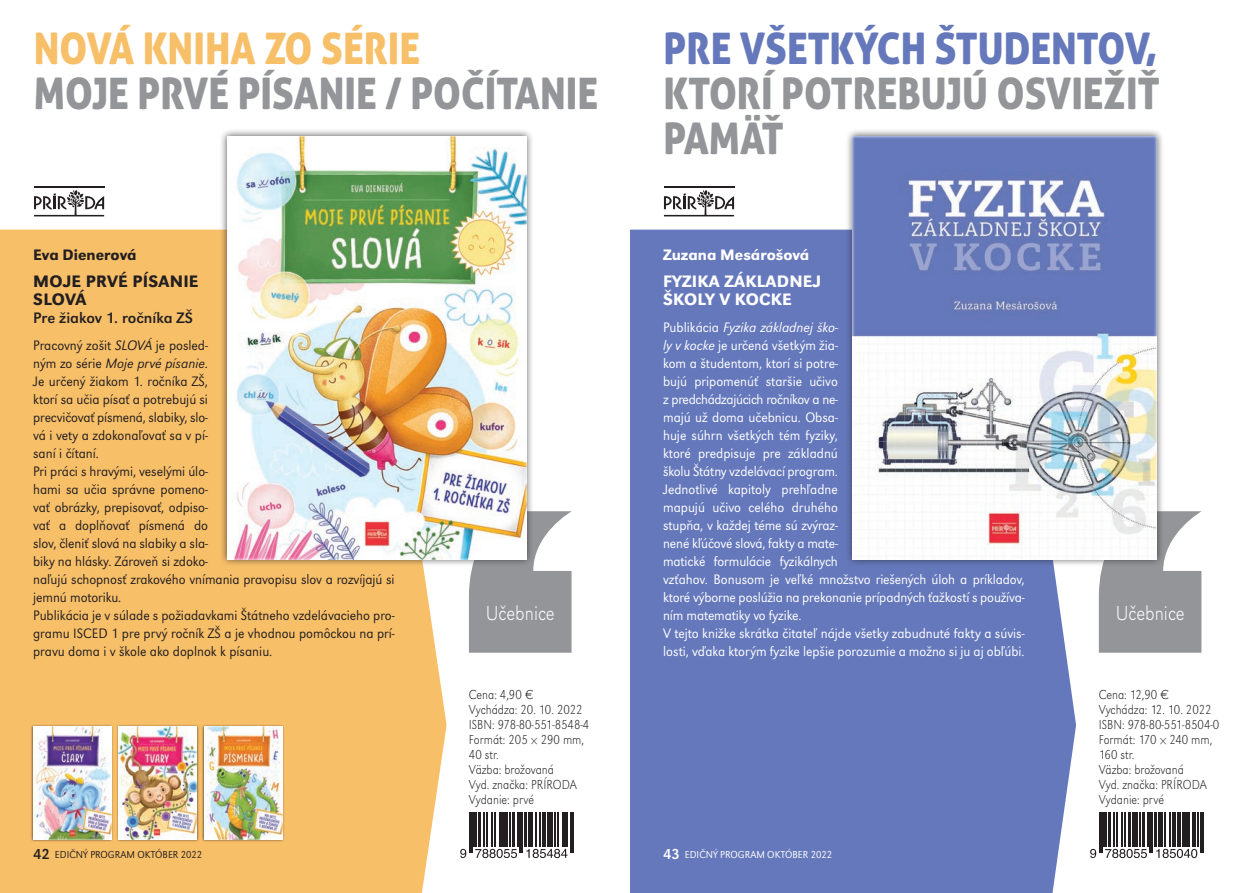
<style>
.page{position:relative;width:1259px;height:893px;background:#fff}
.page>*{position:absolute;margin:0;border:0;box-sizing:border-box;transform-origin:0 0}
.Headline{font:43.5px/45px "Aller Display";color:#939598;text-align:justify;scale:.9 1}
.Žáner{font:300 expanded 21px "URW Grotesk TOT";color:#fff;scale:.9 1}
.Titul{font:500 17.25px/18px "URW Grotesk TOT";letter-spacing:.015em;color:#fff}
.Titul-2{font:500 17.25px "URW Grotesk TOT";letter-spacing:.015em;color:#231f20}
.Autor{font:15.75px "URW Grotesk TOT";color:#231f20}
.Autor-2{font:500 15.75px "URW Grotesk TOT";color:#fff}
.Autor-3{font:500 15.75px "URW Grotesk TOT";color:#231f20}
.t1{font:15px "URW Grotesk TOT";color:#fff}
.t2{font:15px "URW Grotesk TOT";color:#231f20}
.Text{font:300 14.25px/18px "URW Grotesk TOT";letter-spacing:-.005em;color:#fff;scale:.95 1}
.Text-2{font:300 14.25px/18px "URW Grotesk TOT";letter-spacing:-.005em;color:#231f20;text-align:justify;scale:.95 1}
.Data{font:300 expanded 13.5px "URW Grotesk TOT";color:#231f20;scale:.9 1}
.t3{font:300 10.5px "URW Grotesk TOT";letter-spacing:.005em;color:#fff;scale:.95 1}
.t4{font:300 10.5px "URW Grotesk TOT";letter-spacing:.005em;color:#231f20;scale:.95 1}
.s1{color:#f8bf69}
.s2{font-style:italic}
.s3{color:#6578bb}
</style>
<div class="page">
<div style="left:630px;top:230px;width:446px;height:663px;background:#6578bb"></div>
<svg style="left:1098px;top:511px;width:103px;height:142px;background:#a3a4a7"></svg>
<div style="left:845px;top:128px;width:318px;height:439px;background:#231f20;opacity:.75"></div>
<svg style="left:852px;top:136px;width:306px;height:424px"></svg>
<hr style="left:664px;top:186px;width:70px;height:2px;background:#231f20">
<svg style="left:664px;top:190px;width:70px;height:26px"></svg>
<hr style="left:1099px;top:812px;width:1px;height:41px;background:#231f20">
<hr style="left:1101px;top:812px;width:1px;height:41px;background:#231f20">
<hr style="left:1103px;top:812px;width:4px;height:34px;background:#231f20">
<hr style="left:1108px;top:812px;width:2px;height:34px;background:#231f20">
<hr style="left:1113px;top:812px;width:1px;height:34px;background:#231f20">
<hr style="left:1117px;top:812px;width:1px;height:34px;background:#231f20">
<hr style="left:1121px;top:812px;width:1px;height:34px;background:#231f20">
<hr style="left:1124px;top:812px;width:1px;height:34px;background:#231f20">
<hr style="left:1128px;top:812px;width:3px;height:34px;background:#231f20">
<hr style="left:1132px;top:812px;width:1px;height:34px;background:#231f20">
<hr style="left:1134px;top:812px;width:3px;height:34px;background:#231f20">
<hr style="left:1139px;top:812px;width:2px;height:34px;background:#231f20">
<hr style="left:1142px;top:812px;width:2px;height:34px;background:#231f20">
<hr style="left:1147px;top:812px;width:1px;height:34px;background:#231f20">
<hr style="left:1149px;top:812px;width:1px;height:41px;background:#231f20">
<hr style="left:1151px;top:812px;width:2px;height:41px;background:#231f20">
<hr style="left:1154px;top:812px;width:2px;height:34px;background:#231f20">
<hr style="left:1158px;top:812px;width:2px;height:34px;background:#231f20">
<hr style="left:1161px;top:812px;width:1px;height:34px;background:#231f20">
<hr style="left:1165px;top:812px;width:1px;height:34px;background:#231f20">
<hr style="left:1169px;top:812px;width:1px;height:34px;background:#231f20">
<hr style="left:1172px;top:812px;width:3px;height:34px;background:#231f20">
<hr style="left:1177px;top:812px;width:3px;height:34px;background:#231f20">
<hr style="left:1182px;top:812px;width:1px;height:34px;background:#231f20">
<hr style="left:1184px;top:812px;width:1px;height:34px;background:#231f20">
<hr style="left:1186px;top:812px;width:4px;height:34px;background:#231f20">
<hr style="left:1192px;top:812px;width:3px;height:34px;background:#231f20">
<hr style="left:1197px;top:812px;width:1px;height:34px;background:#231f20">
<hr style="left:1200px;top:812px;width:1px;height:41px;background:#231f20">
<hr style="left:1202px;top:812px;width:1px;height:41px;background:#231f20">
<svg style="left:1090px;top:849px;width:6px;height:9px"></svg>
<svg style="left:1105px;top:849px;width:42px;height:9px"></svg>
<svg style="left:1156px;top:849px;width:41px;height:9px"></svg>
<div style="left:0;top:230px;width:446px;height:663px;background:#f8bf69"></div>
<svg style="left:469px;top:511px;width:102px;height:142px;background:#a2a4a6"></svg>
<div style="left:220px;top:128px;width:313px;height:439px;background:#231f20;opacity:.75"></div>
<img style="left:227px;top:136px;width:301px;height:424px">
<hr style="left:34px;top:186px;width:70px;height:2px;background:#231f20">
<svg style="left:34px;top:190px;width:70px;height:26px"></svg>
<hr style="left:469px;top:812px;width:1px;height:41px;background:#231f20">
<hr style="left:471px;top:812px;width:2px;height:41px;background:#231f20">
<hr style="left:474px;top:812px;width:3px;height:34px;background:#231f20">
<hr style="left:478px;top:812px;width:2px;height:34px;background:#231f20">
<hr style="left:484px;top:812px;width:1px;height:34px;background:#231f20">
<hr style="left:487px;top:812px;width:1px;height:34px;background:#231f20">
<hr style="left:491px;top:812px;width:1px;height:34px;background:#231f20">
<hr style="left:494px;top:812px;width:1px;height:34px;background:#231f20">
<hr style="left:499px;top:812px;width:2px;height:34px;background:#231f20">
<hr style="left:502px;top:812px;width:1px;height:34px;background:#231f20">
<hr style="left:504px;top:812px;width:3px;height:34px;background:#231f20">
<hr style="left:510px;top:812px;width:1px;height:34px;background:#231f20">
<hr style="left:512px;top:812px;width:2px;height:34px;background:#231f20">
<hr style="left:517px;top:812px;width:1px;height:34px;background:#231f20">
<hr style="left:520px;top:812px;width:1px;height:41px;background:#231f20">
<hr style="left:522px;top:812px;width:1px;height:41px;background:#231f20">
<hr style="left:524px;top:812px;width:2px;height:34px;background:#231f20">
<hr style="left:528px;top:812px;width:3px;height:34px;background:#231f20">
<hr style="left:532px;top:812px;width:1px;height:34px;background:#231f20">
<hr style="left:535px;top:812px;width:1px;height:34px;background:#231f20">
<hr style="left:539px;top:812px;width:1px;height:34px;background:#231f20">
<hr style="left:542px;top:812px;width:4px;height:34px;background:#231f20">
<hr style="left:547px;top:812px;width:1px;height:34px;background:#231f20">
<hr style="left:549px;top:812px;width:3px;height:34px;background:#231f20">
<hr style="left:555px;top:812px;width:1px;height:34px;background:#231f20">
<hr style="left:558px;top:812px;width:1px;height:34px;background:#231f20">
<hr style="left:562px;top:812px;width:1px;height:34px;background:#231f20">
<hr style="left:564px;top:812px;width:4px;height:34px;background:#231f20">
<hr style="left:570px;top:812px;width:1px;height:41px;background:#231f20">
<hr style="left:572px;top:812px;width:1px;height:41px;background:#231f20">
<svg style="left:460px;top:849px;width:6px;height:9px"></svg>
<svg style="left:475px;top:849px;width:42px;height:9px"></svg>
<svg style="left:526px;top:849px;width:41px;height:9px"></svg>
<div style="left:31px;top:724px;width:83px;height:118px;background:#231f20;opacity:.75"></div>
<img style="left:32px;top:727px;width:81px;height:114px">
<div style="left:116px;top:724px;width:83px;height:118px;background:#231f20;opacity:.75"></div>
<img style="left:118px;top:727px;width:81px;height:114px">
<div style="left:201px;top:724px;width:84px;height:118px;background:#231f20;opacity:.75"></div>
<img style="left:203px;top:727px;width:81px;height:114px">
<p class="Headline" style="left:34px;top:26px;width:628px"><span class="s1">NOVÁ KNIHA ZO SÉRIE<br></span>MOJE PRVÉ PÍSANIE / POČÍTANIE</p>
<p class="Autor-3" style="left:33px;top:245px;width:105px">Eva Dienerová</p>
<p class="Titul-2" style="left:33px;top:271px;width:167px">MOJE PRVÉ PÍSANIE</p>
<p class="Titul-2" style="left:33px;top:289px;width:55px">SLOVÁ</p>
<p class="Autor" style="left:33px;top:308px;width:161px">Pre žiakov 1. ročníka ZŠ</p>
<p class="Text-2" style="left:33px;top:336px;width:185px">Pracovný zošit <span class="s2">SLOVÁ</span> je posled&shy;ným zo série <span class="s2">Moje prvé písanie</span>.<br>Je určený žiakom 1. ročníka ZŠ, ktorí sa učia písať a potrebujú si precvičovať písmená, slabiky, slo&shy;vá i vety a zdokonaľovať sa v pí&shy;saní i čítaní.</p>
<p class="Text-2" style="left:33px;top:462px;width:382px;text-align:left">Pri práci s hravými, veselými úlo-<br>hami sa učia správne pomeno-<br>vať obrázky, prepisovať, odpiso-<br>vať a doplňovať písmená do<br>slov, členiť slová na slabiky a sla-<br>biky na hlásky. Zároveň si zdoko-<br>naľujú schopnosť zrakového vnímania pravopisu slov a rozvíjajú si jemnú motoriku.</p>
<p class="Text-2" style="left:33px;top:606px;width:382px">Publikácia je v súlade s požiadavkami Štátneho vzdelávacieho pro&shy;gramu ISCED 1 pre prvý ročník ZŠ a je vhodnou pomôckou na prí&shy;pravu doma i v škole ako doplnok k písaniu.</p>
<p class="t2" style="left:33px;top:846px;width:18px">42</p>
<p class="t4" style="left:55px;top:849px;width:157px">EDIČNÝ PROGRAM OKTÓBER 2022</p>
<p class="Žáner" style="left:486px;top:601px;width:78px">Učebnice</p>
<p class="Data" style="left:469px;top:686px;width:73px">Cena: 4,90 €</p>
<p class="Data" style="left:469px;top:701px;width:128px">Vychádza: 20. 10. 2022</p>
<p class="Data" style="left:469px;top:716px;width:135px">ISBN: 978-80-551-8548-4</p>
<p class="Data" style="left:469px;top:731px;width:129px">Formát: 205 × 290 mm,</p>
<p class="Data" style="left:469px;top:746px;width:35px">40 str.</p>
<p class="Data" style="left:469px;top:761px;width:96px">Väzba: brožovaná</p>
<p class="Data" style="left:469px;top:776px;width:122px">Vyd. značka: PRÍRODA</p>
<p class="Data" style="left:469px;top:791px;width:74px">Vydanie: prvé</p>
<p class="Headline" style="left:663px;top:26px;width:553px"><span class="s3">PRE VŠETKÝCH ŠTUDENTOV, </span>KTORÍ POTREBUJÚ OSVIEŽIŤ PAMÄŤ</p>
<p class="Autor-2" style="left:663px;top:245px;width:148px">Zuzana Mesárošová</p>
<p class="Titul" style="left:663px;top:272px;width:160px">FYZIKA ZÁKLADNEJ<br>ŠKOLY V KOCKE</p>
<p class="Text" style="left:663px;top:318px;width:382px">Publikácia <span class="s2">Fyzika základnej ško-<br>ly v kocke</span> je určená všetkým žia-<br>kom a študentom, ktorí si potre-<br>bujú pripomenúť staršie učivo<br>z predchádzajúcich ročníkov a ne-<br>majú už doma učebnicu. Obsa-<br>huje súhrn všetkých tém fyziky,<br>ktoré predpisuje pre základnú<br>školu Štátny vzdelávací program.<br>Jednotlivé kapitoly prehľadne<br>mapujú učivo celého druhého<br>stupňa, v každej téme sú zvýraz-<br>nené kľúčové slová, fakty a mate-<br>matické formulácie fyzikálnych<br>vzťahov. Bonusom je veľké množstvo riešených úloh a príkladov, ktoré výborne poslúžia na prekonanie prípadných ťažkostí s používa&shy;ním matematiky vo fyzike.</p>
<p class="Text" style="left:663px;top:624px;width:382px">V tejto knižke skrátka čitateľ nájde všetky zabudnuté fakty a súvis&shy;losti, vďaka ktorým fyzike lepšie porozumie a možno si ju aj obľúbi.</p>
<p class="t1" style="left:663px;top:846px;width:18px">43</p>
<p class="t3" style="left:685px;top:849px;width:157px">EDIČNÝ PROGRAM OKTÓBER 2022</p>
<p class="Žáner" style="left:1115px;top:601px;width:78px">Učebnice</p>
<p class="Data" style="left:1098px;top:686px;width:80px">Cena: 12,90 €</p>
<p class="Data" style="left:1098px;top:701px;width:127px">Vychádza: 12. 10. 2022</p>
<p class="Data" style="left:1098px;top:716px;width:135px">ISBN: 978-80-551-8504-0</p>
<p class="Data" style="left:1098px;top:731px;width:128px">Formát: 170 × 240 mm,</p>
<p class="Data" style="left:1098px;top:746px;width:41px">160 str.</p>
<p class="Data" style="left:1098px;top:761px;width:96px">Väzba: brožovaná</p>
<p class="Data" style="left:1098px;top:776px;width:122px">Vyd. značka: PRÍRODA</p>
<p class="Data" style="left:1098px;top:791px;width:74px">Vydanie: prvé</p>
</div>
